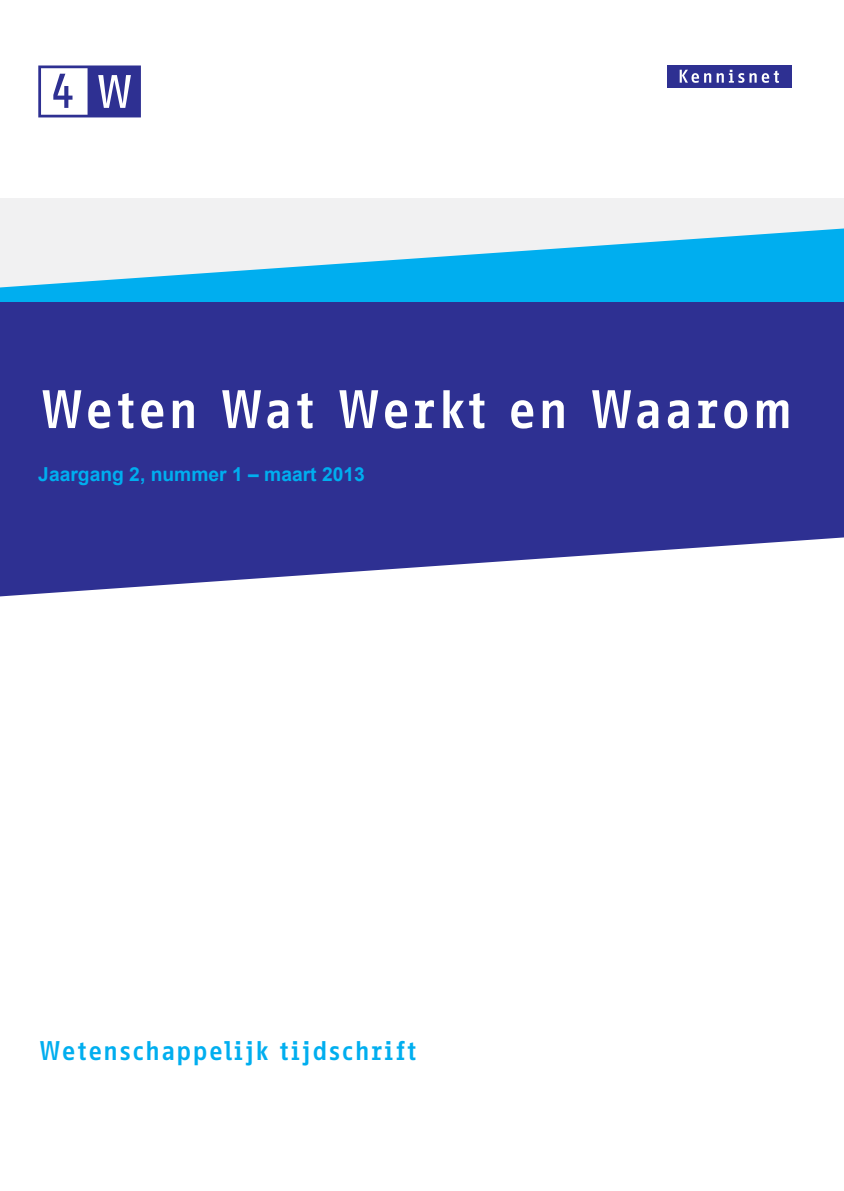
<style>
.page{position:relative;width:844px;height:1191px;background:#fff}
.page>*{position:absolute;margin:0;border:0;box-sizing:border-box;transform-origin:0 0}
.t1{font:700 52.5px "Info Office";letter-spacing:-.01em;color:#fff}
.t2{font:700 26.25px "Info Office";color:#00aeef}
.t3{font:700 19.25px "Arial";color:#00aeef}
</style>
<div class="page">
<div style="left:0;top:199px;width:843px;height:246px;background:#f1f1f2"></div>
<svg style="left:0;top:228px;width:843px;height:75px;fill:#00aeef"></svg>
<svg style="left:0;top:511px;width:843px;height:85px;fill:#2e3092"></svg>
<div style="left:0;top:303px;width:843px;height:208px;background:#2e3092"></div>
<div style="left:666px;top:65px;width:124px;height:23px;background:#2e3092"></div>
<svg style="left:679px;top:70px;width:99px;height:13px"></svg>
<svg style="left:38px;top:65px;width:103px;height:52px"></svg>
<h1 class="t1" style="left:38px;top:378px;width:756px">Weten Wat Werkt en Waarom</h1>
<p class="t3" style="left:38px;top:461px;width:328px">Jaargang 2, nummer 1 – maart 2013</p>
<p class="t2" style="left:38px;top:1035px;width:380px">Wetenschappelijk tijdschrift</p>
</div>
